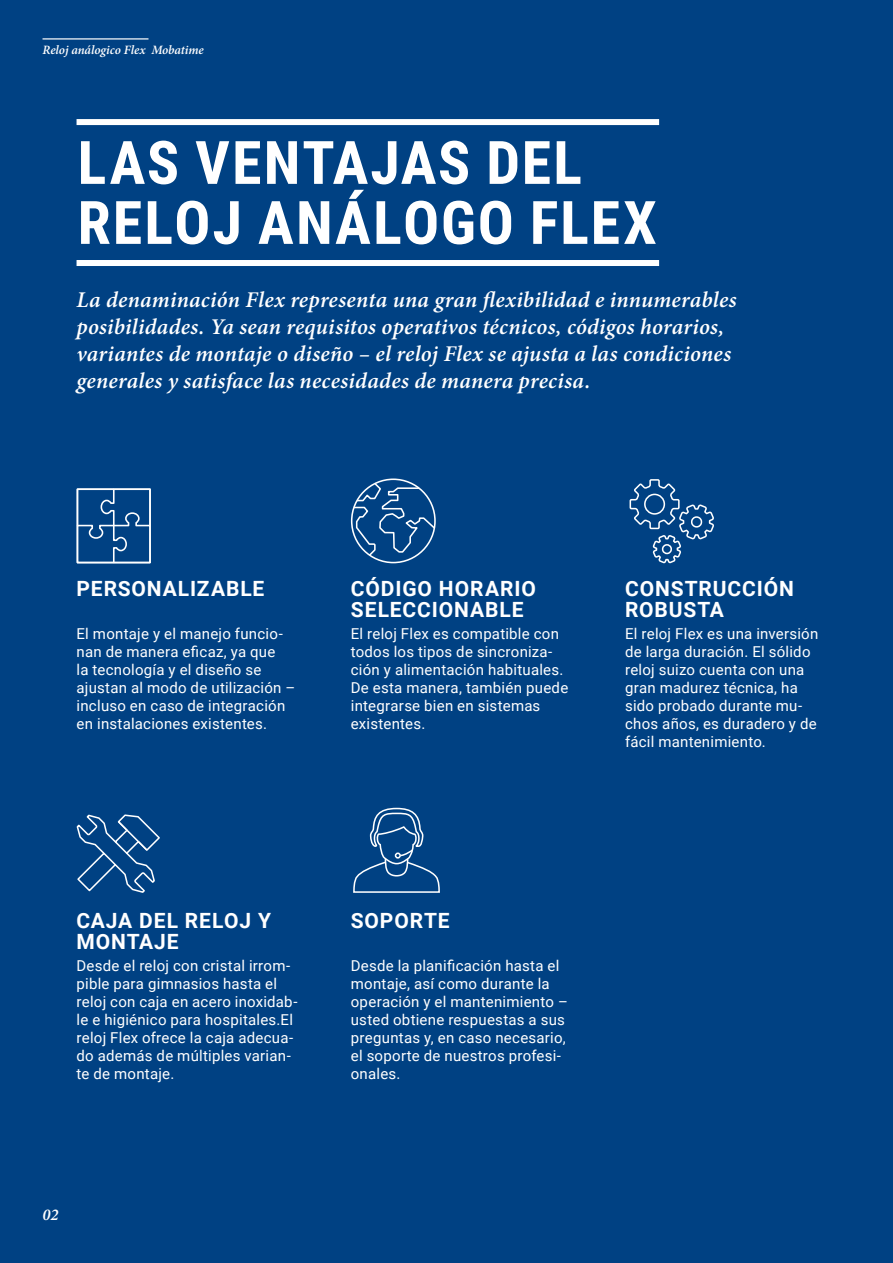
<style>
.page{position:relative;width:893px;height:1263px;background:#004183}
.page>*{position:absolute;margin:0;border:0;box-sizing:border-box;transform-origin:0 0}
.t1{font:700 60px/60px "Roboto Condensed";letter-spacing:.03em;color:#fff}
.t2{font:italic 600 22.5px/27px "Minion Pro";letter-spacing:.01em;color:#fff}
.t3{font:700 21px/21px "Roboto";letter-spacing:.045em;color:#fff}
.t4{font:italic 600 16.5px "Minion Pro";color:#fff}
.t5{font:15px/18px "Roboto";letter-spacing:.015em;color:#fff}
.t6{font:italic 600 12.75px "Minion Pro";letter-spacing:-.005em;color:#fff}
</style>
<div class="page">
<svg style="left:77px;top:488px;width:74px;height:75px"></svg>
<svg style="left:352px;top:478px;width:84px;height:79px"></svg>
<svg style="left:629px;top:479px;width:85px;height:84px"></svg>
<svg style="left:77px;top:814px;width:83px;height:79px"></svg>
<svg style="left:353px;top:808px;width:87px;height:85px"></svg>
<div style="left:395px;top:852px;width:6px;height:7px;border:2px solid #fff;border-radius:50%"></div>
<div style="left:77px;top:119px;width:582px;height:6px;background:#fff"></div>
<div style="left:77px;top:260px;width:582px;height:6px;background:#fff"></div>
<hr style="left:43px;top:38px;width:105px;height:2px;background:#fff">
<p class="t6" style="left:43px;top:41px;width:163px">Reloj análogico Flex Mobatime</p>
<p class="t1" style="left:78px;top:130px;width:581px">LAS VENTAJAS DEL<br>RELOJ ANÁLOGO FLEX</p>
<p class="t2" style="left:77px;top:286px;width:662px">La denaminación Flex representa una gran flexibilidad e innumerables posibilidades. Ya sean requisitos operativos técnicos, códigos horarios, variantes de montaje o diseño – el reloj Flex se ajusta a las condiciones generales y satisface las necesidades de manera precisa.</p>
<p class="t3" style="left:77px;top:577px;width:189px">PERSONALIZABLE</p>
<p class="t5" style="left:77px;top:624px;width:220px">El montaje y el manejo funcio&shy;nan de manera eficaz, ya que<br>la tecnología y el diseño se ajustan al modo de utilización – incluso en caso de integración en instalaciones existentes.</p>
<p class="t3" style="left:351px;top:577px;width:187px">CÓDIGO HORARIO<br>SELECCIONABLE</p>
<p class="t5" style="left:351px;top:624px;width:219px">El reloj Flex es compatible con todos los tipos de sincroniza&shy;ción y alimentación habituales.<br>De esta manera, también puede integrarse bien en sistemas existentes.</p>
<p class="t3" style="left:625px;top:577px;width:170px">CONSTRUCCIÓN<br>ROBUSTA</p>
<p class="t5" style="left:625px;top:624px;width:195px">El reloj Flex es una inversión de larga duración. El sólido reloj suizo cuenta con una gran madurez técnica, ha sido probado durante mu&shy;chos años, es duradero y de fácil mantenimiento.</p>
<p class="t3" style="left:77px;top:909px;width:196px">CAJA DEL RELOJ Y<br>MONTAJE</p>
<p class="t5" style="left:77px;top:956px;width:223px">Desde el reloj con cristal irrom&shy;pible para gimnasios hasta el reloj con caja en acero inoxidab&shy;le e higiénico para hospitales.El reloj Flex ofrece la caja adecua&shy;do además de múltiples varian&shy;te de montaje.</p>
<p class="t4" style="left:43px;top:1203px;width:17px">02</p>
<p class="t3" style="left:351px;top:909px;width:100px">SOPORTE</p>
<p class="t5" style="left:351px;top:956px;width:219px">Desde la planificación hasta el montaje, así como durante la operación y el mantenimiento – usted obtiene respuestas a sus preguntas y, en caso necesario, el soporte de nuestros profesi&shy;onales.</p>
</div>
